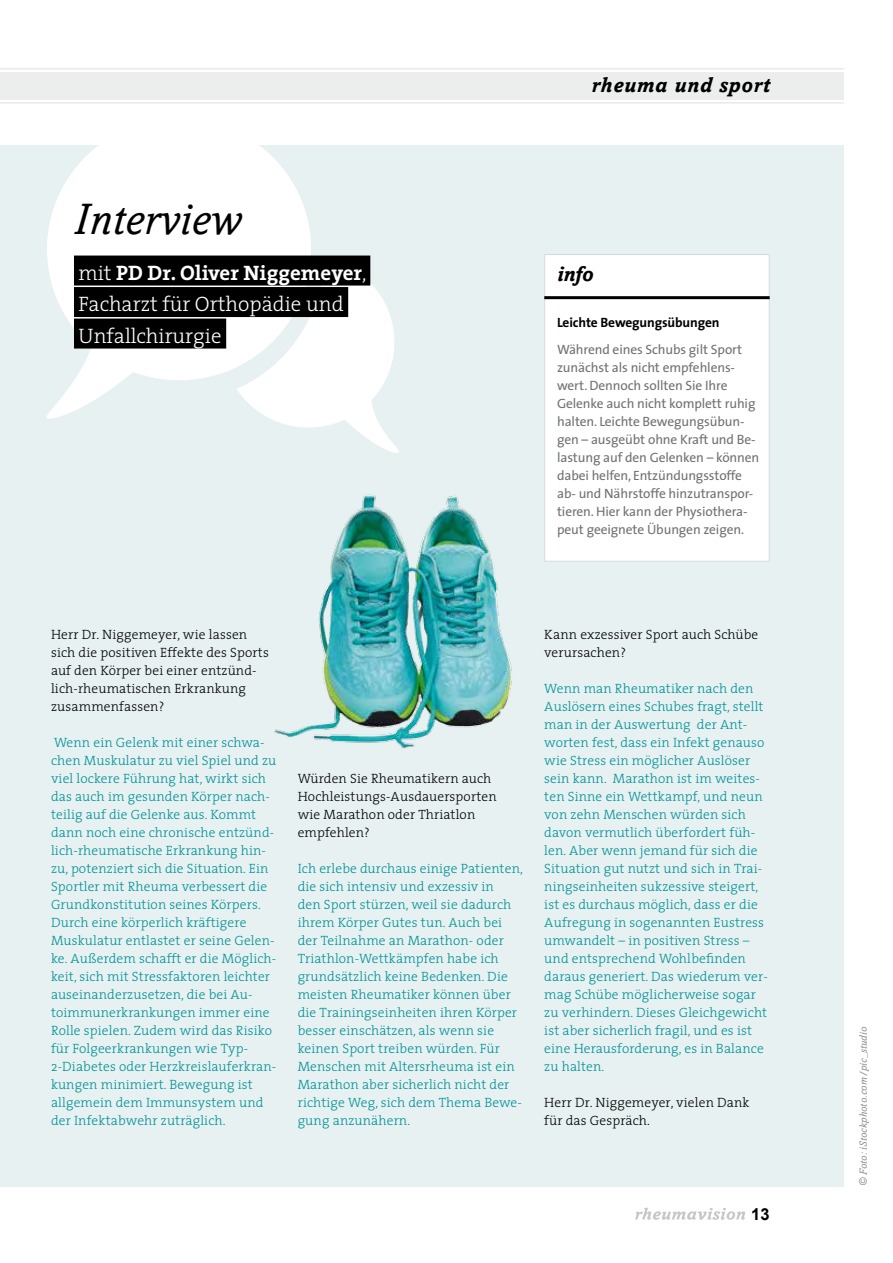
<style>
.page{position:relative;width:893px;height:1263px;background:#fff}
.page>*{position:absolute;margin:0;border:0;box-sizing:border-box;transform-origin:0 0}
.t1{font:italic 45px "Amasis";letter-spacing:.01em;color:#000}
.t2{font:300 21px/31.5px "The Serif";color:#fff}
.t3{font:italic 700 21px "Amasis";letter-spacing:.04em;color:#000}
.t4{font:700 16.5px "Arial";color:#000}
.t5{font:300 13.5px/18px "The Serif";letter-spacing:.01em;color:#009196}
.t6{font:13.5px/18px "The Sans";letter-spacing:-.01em;color:#707172}
.t7{font:300 13.5px/18px "The Serif";letter-spacing:.01em;color:#000}
.t8{font:700 13.5px "The Sans";letter-spacing:-.01em;color:#000}
.t9{font:italic 10.5px "Amasis";letter-spacing:.02em;color:#87888a}
.s1{font-weight:700}
</style>
<div class="page">
<div style="left:0;top:145px;width:844px;height:1041px;background:#e8f1f1"></div>
<img style="left:47px;top:145px;width:352px;height:308px">
<svg style="left:635px;top:1207px;width:110px;height:13px"></svg>
<hr style="left:0;top:102px;width:844px;height:2px;background:#e9e9ea">
<hr style="left:0;top:68px;width:844px;height:2px;background:#e9e9ea">
<div style="left:0;top:72px;width:844px;height:27px;background:#eceded"></div>
<div style="left:74px;top:256px;width:296px;height:30px;background:#000"></div>
<div style="left:74px;top:287px;width:274px;height:30px;background:#000"></div>
<div style="left:74px;top:319px;width:152px;height:30px;background:#000"></div>
<img style="left:274px;top:494px;width:238px;height:255px">
<div style="left:544px;top:254px;width:226px;height:308px;background:#fff;border:1px solid #d9dadb"></div>
<hr style="left:544px;top:296px;width:226px;height:3px;background:#000">
<h2 class="t3" style="left:591px;top:73px;width:180px">rheuma und sport</h2>
<h1 class="t1" style="left:74px;top:193px;width:169px">Interview</h1>
<h2 class="t2" style="left:79px;top:256px;width:289px">mit <span class="s1">PD Dr. Oliver Niggemeyer</span>,<br>Facharzt für Orthopädie und<br>Unfallchirurgie</h2>
<h2 class="t3" style="left:557px;top:261px;width:38px">info</h2>
<p class="t8" style="left:557px;top:311px;width:164px">Leichte Bewegungsübungen</p>
<p class="t6" style="left:557px;top:340px;width:204px">Während eines Schubs gilt Sport zunächst als nicht empfehlens&shy;wert. Dennoch sollten Sie Ihre Gelenke auch nicht komplett ruhig halten. Leichte Bewegungsübun&shy;gen – ausgeübt ohne Kraft und Be&shy;lastung auf den Gelenken – können dabei helfen, Entzündungsstoffe ab- und Nährstoffe hinzutranspor&shy;tieren. Hier kann der Physiothera&shy;peut geeignete Übungen zeigen.</p>
<p class="t7" style="left:51px;top:625px;width:219px">Herr Dr. Niggemeyer, wie lassen sich die positiven Effekte des Sports auf den Körper bei einer entzünd&shy;lich-rheumatischen Erkrankung zusammenfassen?</p>
<p class="t5" style="left:51px;top:733px;width:227px">Wenn ein Gelenk mit einer schwa&shy;chen Muskulatur zu viel Spiel und zu viel lockere Führung hat, wirkt sich das auch im gesunden Körper nach&shy;teilig auf die Gelenke aus. Kommt dann noch eine chronische entzünd&shy;lich-rheumatische Erkrankung hin&shy;zu, potenziert sich die Situation. Ein Sportler mit Rheuma verbessert die Grundkonstitution seines Körpers.<br>Durch eine körperlich kräftigere Muskulatur entlastet er seine Gelen&shy;ke. Außerdem schafft er die Möglich&shy;keit, sich mit Stressfaktoren leichter auseinanderzusetzen, die bei Au&shy;toimmunerkrankungen immer eine Rolle spielen. Zudem wird das Risiko für Folgeerkrankungen wie Typ-2-Diabetes oder Herzkreislauferkran&shy;kungen minimiert. Bewegung ist allgemein dem Immunsystem und der Infektabwehr zuträglich.</p>
<p class="t7" style="left:298px;top:769px;width:200px">Würden Sie Rheumatikern auch<br>Hochleistungs-Ausdauersporten wie Marathon oder Thriatlon empfehlen?</p>
<p class="t5" style="left:298px;top:859px;width:227px">Ich erlebe durchaus einige Patienten, die sich intensiv und exzessiv in<br>den Sport stürzen, weil sie dadurch ihrem Körper Gutes tun. Auch bei der Teilnahme an Marathon- oder Triathlon-Wettkämpfen habe ich grundsätzlich keine Bedenken. Die meisten Rheumatiker können über die Trainingseinheiten ihren Körper besser einschätzen, als wenn sie keinen Sport treiben würden. Für Menschen mit Altersrheuma ist ein Marathon aber sicherlich nicht der richtige Weg, sich dem Thema Bewe&shy;gung anzunähern.</p>
<p class="t7" style="left:544px;top:625px;width:216px">Kann exzessiver Sport auch Schübe verursachen?</p>
<p class="t5" style="left:544px;top:679px;width:225px">Wenn man Rheumatiker nach den Auslösern eines Schubes fragt, stellt man in der Auswertung der Ant&shy;worten fest, dass ein Infekt genauso wie Stress ein möglicher Auslöser sein kann. Marathon ist im weites&shy;ten Sinne ein Wettkampf, und neun von zehn Menschen würden sich davon vermutlich überfordert füh&shy;len. Aber wenn jemand für sich die Situation gut nutzt und sich in Trai&shy;ningseinheiten sukzessive steigert, ist es durchaus möglich, dass er die Aufregung in sogenannten Eustress umwandelt – in positiven Stress – und entsprechend Wohlbefinden daraus generiert. Das wiederum ver&shy;mag Schübe möglicherweise sogar zu verhindern. Dieses Gleichgewicht ist aber sicherlich fragil, und es ist eine Herausforderung, es in Balance zu halten.</p>
<p class="t7" style="left:544px;top:1093px;width:207px">Herr Dr. Niggemeyer, vielen Dank für das Gespräch.</p>
<p class="t4" style="left:751px;top:1203px;width:20px">13</p>
<p class="t9" style="left:857px;top:1186px;width:161px;rotate:-90deg">© Foto: iStockphoto.com/pic_studio</p>
</div>
